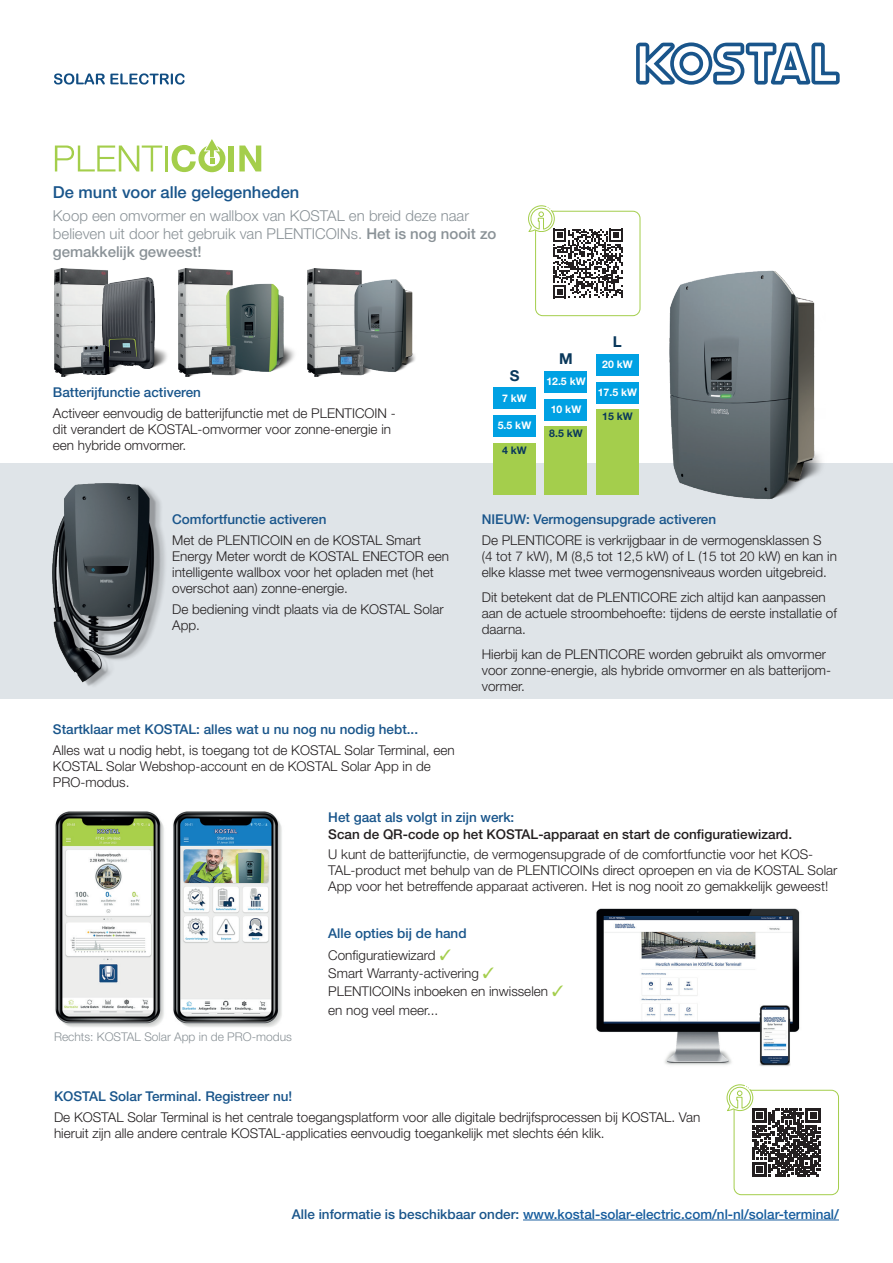
<style>
.page{position:relative;width:893px;height:1263px;background:#fff}
.page>*{position:absolute;margin:0;border:0;box-sizing:border-box;transform-origin:0 0}
.t1{font:500 16.5px "Helvetica Neue LT Std";color:#19558b}
.t2{font:300 15px/18px "Helvetica Neue LT Std";color:#8a9297}
.t3{font:700 15px "Helvetica Neue LT Std";color:#09385b}
.t4{font:300 13.5px/16.2px "Helvetica Neue LT Std";color:#231f20}
.t5{font:500 13.5px/22.2px "Helvetica Neue LT Std";color:#19558b}
.t6{font:500 13.5px "Helvetica Neue LT Std";color:#175d9e}
.t7{font:500 13.5px "Helvetica Neue LT Std";color:#231f20}
.t8{font:300 12px "Helvetica Neue LT Std";color:#8a9297}
.t9{font:700 10.5px "Helvetica Neue LT Std";color:#fff}
.t10{font:700 10.5px "Helvetica Neue LT Std";color:#09385b}
.s1{font-weight:500}
.s2{font-weight:300;color:#231f20}
.s3{color:#a4ce4c}
.s4{color:#19558b}
</style>
<div class="page">
<svg style="left:54px;top:73px;width:131px;height:12px"></svg>
<svg style="left:636px;top:42px;width:204px;height:43px"></svg>
<div style="left:0;top:463px;width:893px;height:235px;background:#dfe4e8"></div>
<img style="left:179px;top:268px;width:54px;height:108px">
<img style="left:226px;top:280px;width:69px;height:91px">
<img style="left:204px;top:340px;width:40px;height:36px">
<img style="left:307px;top:268px;width:55px;height:108px">
<img style="left:346px;top:276px;width:69px;height:96px">
<img style="left:332px;top:340px;width:41px;height:36px">
<img style="left:54px;top:268px;width:54px;height:108px">
<img style="left:102px;top:277px;width:65px;height:92px">
<img style="left:81px;top:345px;width:37px;height:30px">
<img style="left:669px;top:270px;width:153px;height:230px">
<div style="left:493px;top:443px;width:43px;height:51px;background:#a4ce4c"></div>
<div style="left:545px;top:426px;width:42px;height:68px;background:#a4ce4c"></div>
<div style="left:596px;top:409px;width:43px;height:85px;background:#a4ce4c"></div>
<div style="left:493px;top:415px;width:43px;height:22px;background:#00a1e3"></div>
<div style="left:545px;top:399px;width:42px;height:21px;background:#00a1e3"></div>
<div style="left:596px;top:382px;width:43px;height:21px;background:#00a1e3"></div>
<div style="left:493px;top:388px;width:43px;height:21px;background:#00a1e3"></div>
<div style="left:545px;top:371px;width:42px;height:21px;background:#00a1e3"></div>
<div style="left:596px;top:354px;width:43px;height:21px;background:#00a1e3"></div>
<img style="left:55px;top:811px;width:227px;height:216px">
<img style="left:596px;top:908px;width:204px;height:158px">
<img style="left:53px;top:483px;width:112px;height:203px">
<div style="left:535px;top:211px;width:105px;height:105px;border:1px solid #a4ce4c;border-radius:7px"></div>
<svg style="left:528px;top:205px;width:94px;height:93px"></svg>
<svg style="left:55px;top:146px;width:107px;height:25px"></svg>
<hr style="left:165px;top:146px;width:2px;height:25px;background:#a4ce4b">
<div style="left:229px;top:146px;width:5px;height:25px;background:#a4ce4b"></div>
<svg style="left:239px;top:146px;width:22px;height:25px"></svg>
<svg style="left:172px;top:139px;width:53px;height:33px"></svg>
<div style="left:734px;top:1090px;width:105px;height:105px;border:1px solid #a4ce4c;border-radius:7px"></div>
<svg style="left:727px;top:1084px;width:93px;height:92px"></svg>
<hr style="left:523px;top:1219px;width:316px;height:1px;background:#175d9e">
<p class="t1" style="left:53px;top:182px;width:248px">De munt voor alle gelegenheden</p>
<p class="t2" style="left:53px;top:206px;width:445px">Koop een omvormer en wallbox van KOSTAL en breid deze naar believen uit door het gebruik van PLENTICOINs. <span class="s1">Het is nog nooit zo gemakkelijk geweest!</span></p>
<p class="t5" style="left:53px;top:381px;width:150px">Batterijfunctie activeren</p>
<p class="t4" style="left:53px;top:404px;width:344px">Activeer eenvoudig de batterijfunctie met de PLENTICOIN - dit verandert de KOSTAL-omvormer voor zonne-energie in een hybride omvormer.</p>
<p class="t3" style="left:510px;top:366px;width:11px">S</p>
<p class="t9" style="left:502px;top:392px;width:26px">7 kW</p>
<p class="t9" style="left:498px;top:419px;width:35px">5.5 kW</p>
<p class="t10" style="left:502px;top:443px;width:26px">4 kW</p>
<p class="t3" style="left:559px;top:349px;width:15px">M</p>
<p class="t9" style="left:546px;top:375px;width:41px">12.5 kW</p>
<p class="t9" style="left:551px;top:402px;width:32px">10 kW</p>
<p class="t10" style="left:549px;top:427px;width:35px">8.5 kW</p>
<p class="t3" style="left:613px;top:332px;width:10px">L</p>
<p class="t9" style="left:602px;top:358px;width:32px">20 kW</p>
<p class="t9" style="left:598px;top:385px;width:41px">17.5 kW</p>
<p class="t10" style="left:602px;top:410px;width:32px">15 kW</p>
<p class="t5" style="left:172px;top:508px;width:156px">Comfortfunctie activeren</p>
<p class="t4" style="left:172px;top:531px;width:278px">Met de PLENTICOIN en de KOSTAL Smart Energy Meter wordt de KOSTAL ENECTOR een intelligente wallbox voor het opladen met (het overschot aan) zonne-energie.</p>
<p class="t4" style="left:172px;top:600px;width:273px">De bediening vindt plaats via de KOSTAL Solar<br>App.</p>
<p class="t5" style="left:482px;top:508px;width:236px">NIEUW: Vermogensupgrade activeren</p>
<p class="t4" style="left:482px;top:531px;width:357px">De PLENTICORE is verkrijgbaar in de vermogensklassen S<br>(4 tot 7 kW), M (8,5 tot 12,5 kW) of L (15 tot 20 kW) en kan in elke klasse met twee vermogensniveaus worden uitgebreid.</p>
<p class="t4" style="left:482px;top:589px;width:357px">Dit betekent dat de PLENTICORE zich altijd kan aanpassen aan de actuele stroombehoefte: tijdens de eerste installatie of daarna.</p>
<p class="t4" style="left:482px;top:646px;width:351px">Hierbij kan de PLENTICORE worden gebruikt als omvormer voor zonne-energie, als hybride omvormer en als batterijom&shy;vormer.</p>
<p class="t5" style="left:53px;top:718px;width:367px">Startklaar met KOSTAL: alles wat u nu nog nu nodig hebt...</p>
<p class="t4" style="left:53px;top:742px;width:403px">Alles wat u nodig hebt, is toegang tot de KOSTAL Solar Terminal, een<br>KOSTAL Solar Webshop-account en de KOSTAL Solar App in de<br>PRO-modus.</p>
<p class="t5" style="left:328px;top:806px;width:188px">Het gaat als volgt in zijn werk:</p>
<p class="t7" style="left:328px;top:826px;width:465px">Scan de QR-code op het KOSTAL-apparaat en start de configuratiewizard.</p>
<p class="t4" style="left:328px;top:846px;width:511px">U kunt de batterijfunctie, de vermogensupgrade of de comfortfunctie voor het KOS-<br>TAL-product met behulp van de PLENTICOINs direct oproepen en via de KOSTAL Solar<br>App voor het betreffende apparaat activeren. Het is nog nooit zo gemakkelijk geweest!</p>
<p class="t8" style="left:54px;top:1029px;width:239px">Rechts: KOSTAL Solar App in de PRO-modus</p>
<p class="t5" style="left:328px;top:922px;width:140px">Alle opties bij de hand<br><span class="s2">Configuratiewizard</span> <span class="s3">✓</span></p>
<p class="t4" style="left:328px;top:964px;width:237px;line-height:18.1px">Smart Warranty-activering <span class="s3">✓<br></span>PLENTICOINs inboeken en inwisselen <span class="s3">✓ </span>en nog veel meer...</p>
<p class="t5" style="left:54px;top:1085px;width:240px">KOSTAL Solar Terminal. Registreer nu!</p>
<p class="t4" style="left:54px;top:1108px;width:648px">De KOSTAL Solar Terminal is het centrale toegangsplatform voor alle digitale bedrijfsprocessen bij KOSTAL. Van hieruit zijn alle andere centrale KOSTAL-applicaties eenvoudig toegankelijk met slechts één klik.</p>
<p class="t6" style="left:292px;top:1206px;width:549px"><span class="s4">Alle informatie is beschikbaar onder:</span> www.kostal-solar-electric.com/nl-nl/solar-terminal/</p>
</div>
